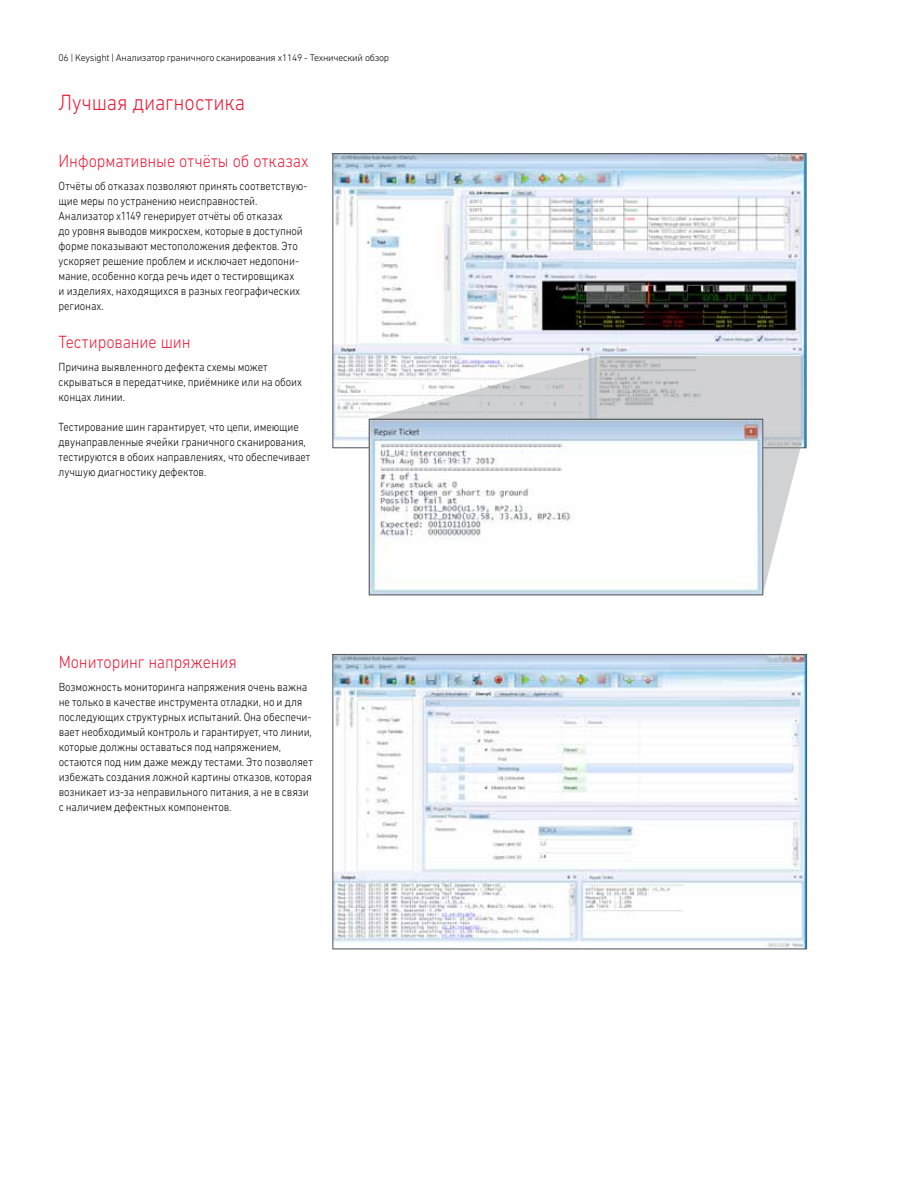
<style>
.page{position:relative;width:918px;height:1188px;background:#fff}
.page>*{position:absolute;margin:0;border:0;box-sizing:border-box;transform-origin:0 0}
.t1{font:300 22.5px "DIN Next CYR";color:#ed1b37;scale:.9 1}
.t2{font:300 18px "DIN Next CYR";letter-spacing:-.005em;color:#ed1b37;scale:.9 1}
.t3{font:300 12px/15px "DIN Next CYR";letter-spacing:-.005em;color:#000;scale:.9 1}
.t4{font:300 9.9px "DIN Next CYR";letter-spacing:-.025em;color:#000}
</style>
<div class="page">
<img style="left:335px;top:155px;width:470px;height:291px">
<svg style="left:369px;top:356px;width:434px;height:239px;fill:#d1d1d3"></svg>
<img style="left:371px;top:421px;width:390px;height:172px">
<div style="left:369px;top:419px;width:394px;height:176px;border:1px solid #58595b"></div>
<img style="left:335px;top:656px;width:470px;height:291px">
<div style="left:333px;top:654px;width:474px;height:295px;border:1px solid #58595b"></div>
<p class="t4" style="left:59px;top:52px;width:332px">06 | Keysight | Анализатор граничного сканирования x1149 - Технический обзор</p>
<h1 class="t1" style="left:59px;top:90px;width:209px">Лучшая диагностика</h1>
<h2 class="t2" style="left:59px;top:150px;width:280px">Информативные отчёты об отказах</h2>
<p class="t3" style="left:59px;top:179px;width:278px">Отчёты об отказах позволяют принять соответствую&shy;щие меры по устранению неисправностей.<br>Анализатор x1149 генерирует отчёты об отказах<br>до уровня выводов микросхем, которые в доступной форме показывают местоположения дефектов. Это ускоряет решение проблем и исключает недопони&shy;мание, особенно когда речь идет о тестировщиках<br>и изделиях, находящихся в разных географических регионах.</p>
<h2 class="t2" style="left:59px;top:331px;width:148px">Тестирование шин</h2>
<p class="t3" style="left:59px;top:360px;width:272px">Причина выявленного дефекта схемы может скрываться в передатчике, приёмнике или на обоих концах линии.</p>
<p class="t3" style="left:59px;top:420px;width:281px">Тестирование шин гарантирует, что цепи, имеющие двунаправленные ячейки граничного сканирования, тестируются в обоих направлениях, что обеспечивает лучшую диагностику дефектов.</p>
<h2 class="t2" style="left:59px;top:651px;width:199px">Мониторинг напряжения</h2>
<p class="t3" style="left:59px;top:679px;width:284px">Возможность мониторинга напряжения очень важна не только в качестве инструмента отладки, но и для последующих структурных испытаний. Она обеспечи&shy;вает необходимый контроль и гарантирует, что линии, которые должны оставаться под напряжением, остаются под ним даже между тестами. Это позволяет избежать создания ложной картины отказов, которая возникает из-за неправильного питания, а не в связи с наличием дефектных компонентов.</p>
</div>
